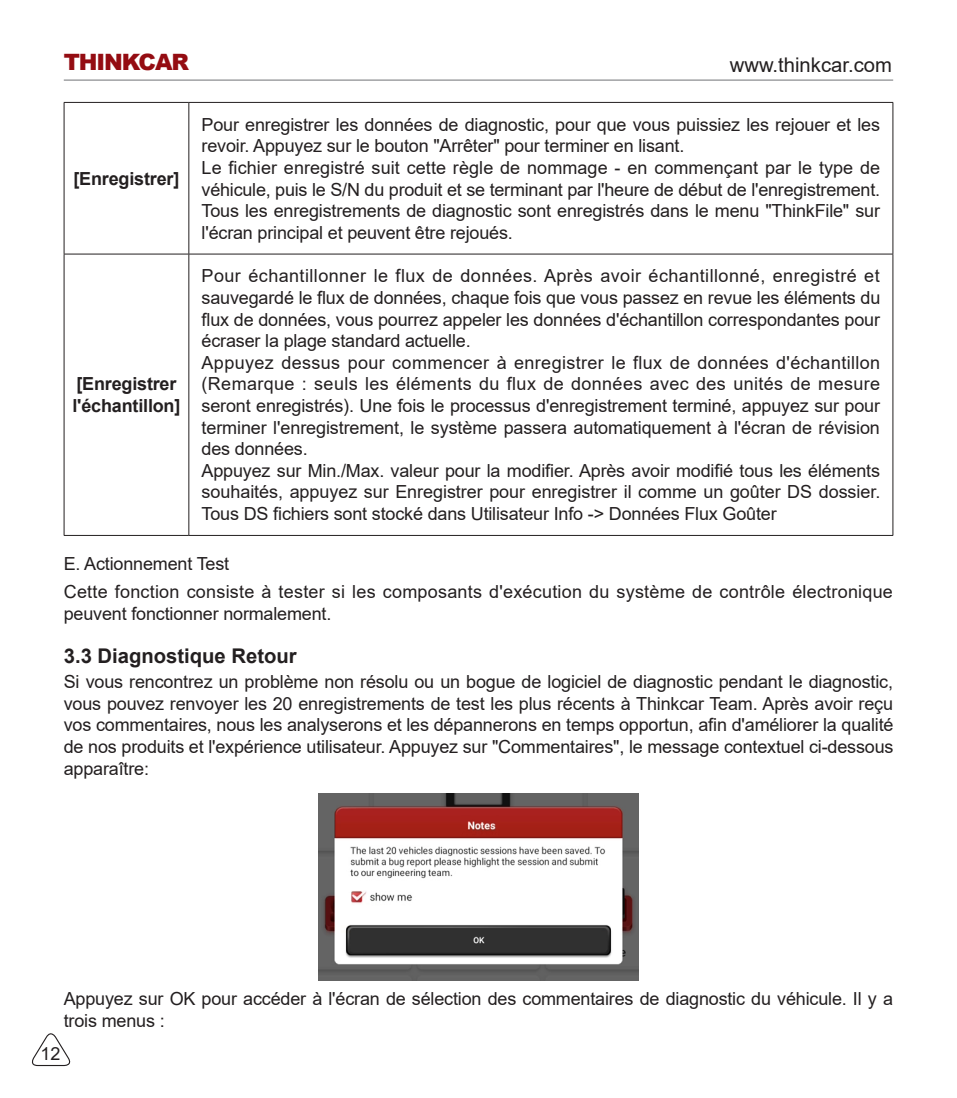
<style>
.page{position:relative;width:957px;height:1098px;background:#fff}
.page>*{position:absolute;margin:0;border:0;box-sizing:border-box;transform-origin:0 0}
.t1{font:900 22.5px "Arial";letter-spacing:-.05em;color:#940c12}
.英文小标题{font:700 20.25px "Arial";color:#231f20}
.t2{font:20.25px "Arial";color:#231f20}
.英文文本{font:18px/21.6px "Arial";letter-spacing:-.01em;color:#231f20;text-align:justify}
.英文文本-2{font:18px/21.6px "Arial";letter-spacing:.015em;color:#231f20}
.英文文本-3{font:700 18px/21.6px "Arial";letter-spacing:-.01em;color:#231f20}
</style>
<div class="page">
<hr style="left:64px;top:79px;width:829px;height:2px;background:#808285">
<svg style="left:31px;top:1033px;width:40px;height:33px"></svg>
<hr style="left:64px;top:102px;width:125px;height:1px;background:#231f20">
<hr style="left:64px;top:103px;width:1px;height:151px;background:#231f20">
<hr style="left:189px;top:102px;width:704px;height:1px;background:#231f20">
<hr style="left:188px;top:103px;width:1px;height:151px;background:#231f20">
<hr style="left:892px;top:103px;width:1px;height:151px;background:#231f20">
<hr style="left:64px;top:253px;width:125px;height:1px;background:#231f20">
<hr style="left:64px;top:254px;width:1px;height:281px;background:#231f20">
<hr style="left:189px;top:253px;width:704px;height:1px;background:#231f20">
<hr style="left:188px;top:254px;width:1px;height:281px;background:#231f20">
<hr style="left:892px;top:254px;width:1px;height:281px;background:#231f20">
<hr style="left:64px;top:535px;width:125px;height:1px;background:#231f20">
<hr style="left:189px;top:535px;width:704px;height:1px;background:#231f20">
<img style="left:319px;top:793px;width:319px;height:186px">
<p class="t1" style="left:64px;top:46px;width:127px">THINKCAR</p>
<p class="t2" style="left:730px;top:50px;width:164px">www.thinkcar.com</p>
<p class="英文文本-3" style="left:73px;top:168px;width:107px">[Enregistrer]</p>
<p class="英文文本" style="left:202px;top:113px;width:680px">Pour enregistrer les données de diagnostic, pour que vous puissiez les rejouer et les revoir. Appuyez sur le bouton "Arrêter" pour terminer en lisant.</p>
<p class="英文文本" style="left:202px;top:156px;width:680px">Le fichier enregistré suit cette règle de nommage - en commençant par le type de véhicule, puis le S/N du produit et se terminant par l'heure de début de l'enregistrement.<br>Tous les enregistrements de diagnostic sont enregistrés dans le menu "ThinkFile" sur l'écran principal et peuvent être rejoués.</p>
<p class="英文文本" style="left:202px;top:265px;width:680px">Pour échantillonner le flux de données. Après avoir échantillonné, enregistré et sauvegardé le flux de données, chaque fois que vous passez en revue les éléments du flux de données, vous pourrez appeler les données d'échantillon correspondantes pour écraser la plage standard actuelle.</p>
<p class="英文文本" style="left:202px;top:351px;width:680px">Appuyez dessus pour commencer à enregistrer le flux de données d'échantillon (Remarque : seuls les éléments du flux de données avec des unités de mesure seront enregistrés). Une fois le processus d'enregistrement terminé, appuyez sur pour terminer l'enregistrement, le système passera automatiquement à l'écran de révision des données.</p>
<p class="英文文本" style="left:202px;top:459px;width:680px">Appuyez sur Min./Max. valeur pour la modifier. Après avoir modifié tous les éléments souhaités, appuyez sur Enregistrer pour enregistrer il comme un goûter DS dossier.<br>Tous DS fichiers sont stocké dans Utilisateur Info -&gt; Données Flux Goûter</p>
<p class="英文文本" style="left:64px;top:553px;width:167px">E. Actionnement Test</p>
<p class="英文文本-2" style="left:64px;top:581px;width:830px">Cette fonction consiste à tester si les composants d'exécution du système de contrôle électronique peuvent fonctionner normalement.</p>
<p class="英文小标题" style="left:64px;top:641px;width:234px">3.3 Diagnostique Retour</p>
<p class="英文文本" style="left:64px;top:670px;width:831px">Si vous rencontrez un problème non résolu ou un bogue de logiciel de diagnostic pendant le diagnostic, vous pouvez renvoyer les 20 enregistrements de test les plus récents à Thinkcar Team. Après avoir reçu vos commentaires, nous les analyserons et les dépannerons en temps opportun, afin d'améliorer la qualité de nos produits et l'expérience utilisateur. Appuyez sur "Commentaires", le message contextuel ci-dessous apparaître:</p>
<p class="英文文本-3" style="left:72px;top:373px;width:109px">[Enregistrer l'échantillon]</p>
<p class="英文文本" style="left:64px;top:987px;width:831px">Appuyez sur OK pour accéder à l'écran de sélection des commentaires de diagnostic du véhicule. Il y a trois menus :</p>
<p class="英文文本" style="left:40px;top:1042px;width:22px">12</p>
</div>
